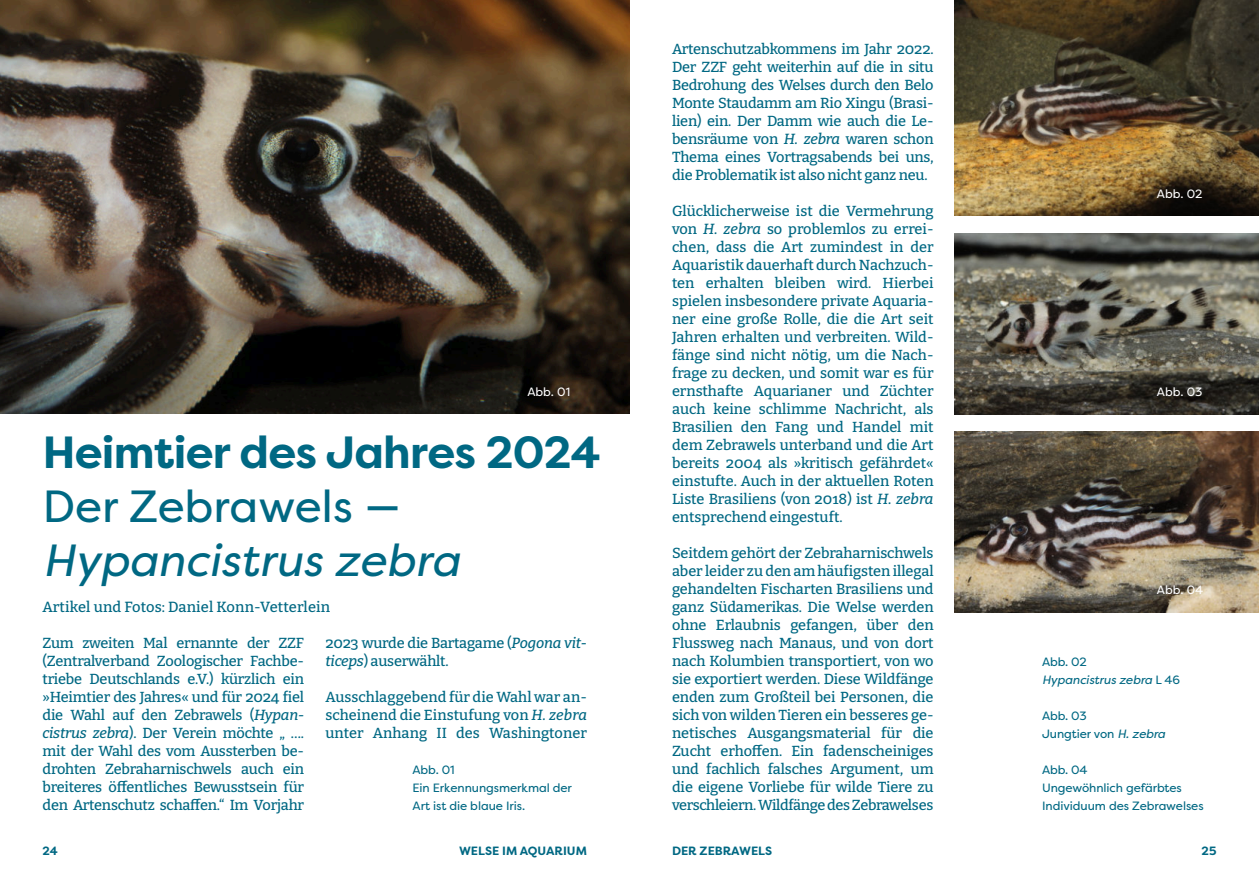
<style>
.page{position:relative;width:1259px;height:893px;background:#fff}
.page>*{position:absolute;margin:0;border:0;box-sizing:border-box;transform-origin:0 0}
.t1{font:700 45px "Filson Pro";letter-spacing:-.015em;color:#006883}
.t2{font:italic 45px "Filson Pro";color:#006883}
.t3{font:45px "Filson Pro";color:#006883}
.t4{font:500 14.7px "Bitter";letter-spacing:.01em;color:#006883}
.t5{font:500 14.55px/18px "Bitter";letter-spacing:-.015em;color:#006883;text-align:justify}
.t6{font:12px/18px "Filson Pro";letter-spacing:-.005em;color:#006883}
.t7{font:700 12px "Filson Pro";color:#006883}
.t8{font:italic 12px/18px "Filson Pro";letter-spacing:-.005em;color:#006883}
.t9{font:12px "Filson Pro";color:#fff}
.s1{font-style:italic;font-size:14.7px}
.s2{font-style:normal}
.s3{font-style:italic}
</style>
<div class="page">
<img style="left:955px;top:432px;width:304px;height:180px">
<img style="left:955px;top:234px;width:304px;height:180px">
<img style="left:955px;top:0;width:304px;height:216px">
<img style="left:0;top:0;width:629px;height:414px">
<p class="t9" style="left:527px;top:384px;width:44px">Abb. 01</p>
<h1 class="t1" style="left:43px;top:427px;width:559px">Heimtier des Jahres 2024</h1>
<h1 class="t3" style="left:43px;top:479px;width:360px">Der Zebrawels —</h1>
<h1 class="t2" style="left:43px;top:535px;width:419px">Hypancistrus zebra</h1>
<p class="t4" style="left:43px;top:598px;width:289px">Artikel und Fotos: Daniel Konn-Vetterlein</p>
<p class="t5" style="left:43px;top:634px;width:263px">Zum zweiten Mal ernannte der ZZF (Zentralverband Zoologischer Fachbe&shy;triebe Deutschlands e.V.) kürzlich ein »Heimtier des Jahres« und für 2024 fiel die Wahl auf den Zebrawels (<span class="s1">Hypan&shy;cistrus zebra</span>). Der Verein möchte „ …. mit der Wahl des vom Aussterben be&shy;drohten Zebraharnischwels auch ein breiteres öffentliches Bewusstsein für den Artenschutz schaffen.“ Im Vorjahr</p>
<p class="t5" style="left:325px;top:634px;width:263px">2023 wurde die Bartagame (<span class="s1">Pogona vit&shy;ticeps</span>) auserwählt.</p>
<p class="t5" style="left:325px;top:688px;width:263px">Ausschlaggebend für die Wahl war an&shy;scheinend die Einstufung von <span class="s1">H. zebra </span>unter Anhang II des Washingtoner</p>
<p class="t6" style="left:412px;top:761px;width:161px">Abb. 01<br>Ein Erkennungsmerkmal der<br>Art ist die blaue Iris.</p>
<p class="t5" style="left:672px;top:40px;width:263px">Artenschutzabkommens im Jahr 2022.<br>Der ZZF geht weiterhin auf die in situ Bedrohung des Welses durch den Belo Monte Staudamm am Rio Xingu (Brasi&shy;lien) ein. Der Damm wie auch die Le&shy;bensräume von <span class="s1">H. zebra</span> waren schon Thema eines Vortragsabends bei uns, die Problematik ist also nicht ganz neu.</p>
<p class="t5" style="left:672px;top:202px;width:263px">Glücklicherweise ist die Vermehrung von <span class="s1">H. zebra</span> so problemlos zu errei&shy;chen, dass die Art zumindest in der Aquaristik dauerhaft durch Nachzuch&shy;ten erhalten bleiben wird. Hierbei spielen insbesondere private Aquaria&shy;ner eine große Rolle, die die Art seit Jahren erhalten und verbreiten. Wild&shy;fänge sind nicht nötig, um die Nach&shy;frage zu decken, und somit war es für ernsthafte Aquarianer und Züchter auch keine schlimme Nachricht, als Brasilien den Fang und Handel mit dem Zebrawels unterband und die Art bereits 2004 als »kritisch gefährdet« einstufte. Auch in der aktuellen Roten Liste Brasiliens (von 2018) ist <span class="s1">H. zebra </span>entsprechend eingestuft.</p>
<p class="t5" style="left:672px;top:544px;width:263px">Seitdem gehört der Zebraharnischwels aber leider zu den am häufigsten illegal gehandelten Fischarten Brasiliens und ganz Südamerikas. Die Welse werden ohne Erlaubnis gefangen, über den Flussweg nach Manaus, und von dort nach Kolumbien transportiert, von wo sie exportiert werden. Diese Wildfänge enden zum Großteil bei Personen, die sich von wilden Tieren ein besseres ge&shy;netisches Ausgangsmaterial für die Zucht erhoffen. Ein fadenscheiniges und fachlich falsches Argument, um die eigene Vorliebe für wilde Tiere zu verschleiern. Wildfänge des Zebrawelses</p>
<p class="t9" style="left:1157px;top:186px;width:47px">Abb. 02</p>
<p class="t9" style="left:1157px;top:384px;width:47px">Abb. 03</p>
<p class="t9" style="left:1157px;top:582px;width:48px">Abb. 04</p>
<p class="t8" style="left:1042px;top:653px;width:139px"><span class="s2">Abb. 02<br></span>Hypancistrus zebra <span class="s2">L 46</span></p>
<p class="t6" style="left:1042px;top:707px;width:125px">Abb. 03<br>Jungtier von <span class="s3">H. zebra</span></p>
<p class="t6" style="left:1042px;top:761px;width:163px">Abb. 04<br>Ungewöhnlich gefärbtes<br>Individuum des Zebrawelses</p>
<p class="t7" style="left:43px;top:844px;width:17px">24</p>
<p class="t7" style="left:672px;top:844px;width:102px">DER ZEBRAWELS</p>
<p class="t7" style="left:1201px;top:844px;width:16px">25</p>
<p class="t7" style="left:459px;top:844px;width:129px">WELSE IM AQUARIUM</p>
</div>
